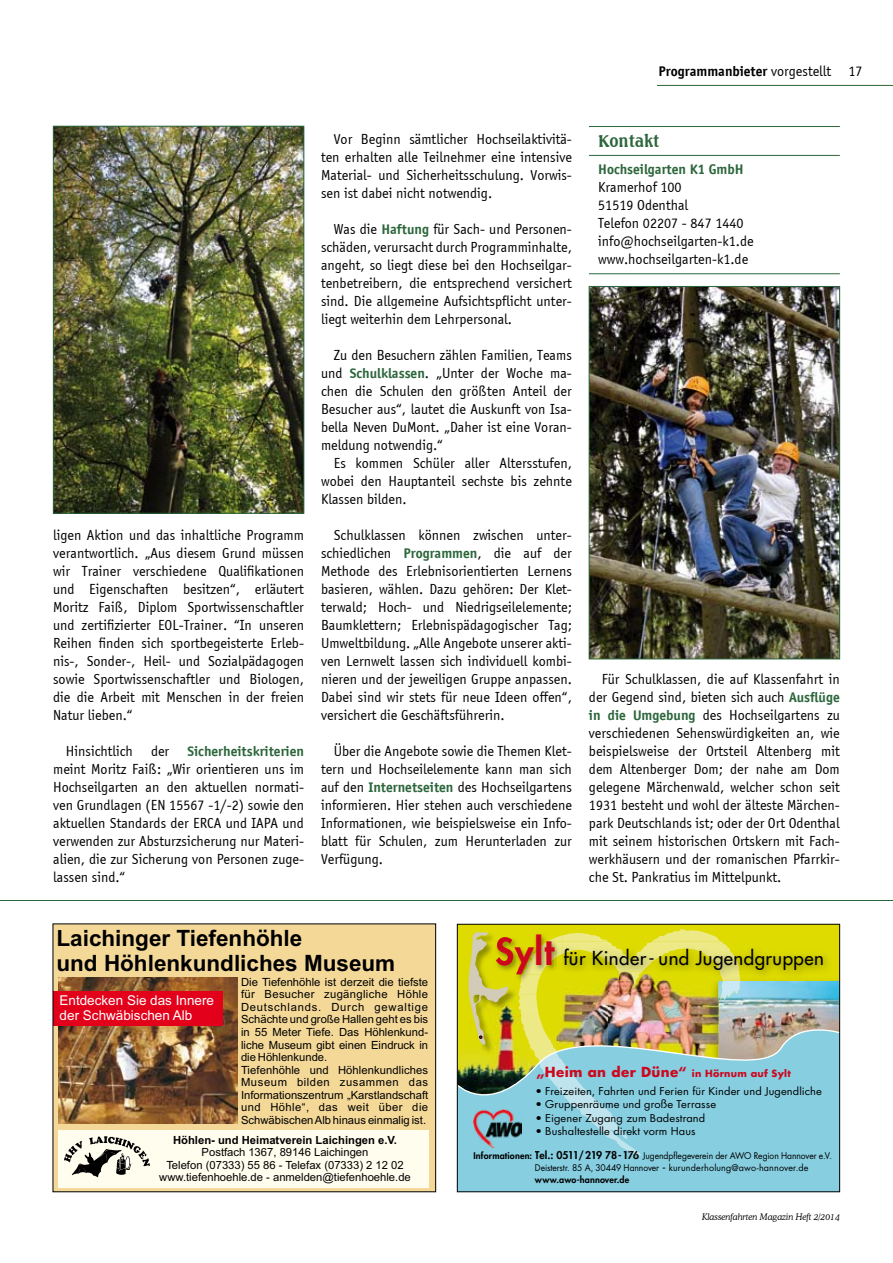
<style>
.page{position:relative;width:893px;height:1263px;background:#fff}
.page>*{position:absolute;margin:0;border:0;box-sizing:border-box;transform-origin:0 0}
.t1{font:700 22.5px/25.2px "Arial";color:#000}
.t2{font:18.75px "Futura";letter-spacing:.025em;color:#000}
.t3{font:700 16.5px "Seagull BT";color:#2c663b}
.t4{font:15px/18px "Sportiv";color:#000;text-align:justify}
.t5{font:700 15px "Sportiv";color:#000}
.t6{font:700 15px "Sportiv";color:#2c663b}
.t7{font:13.5px/15.1px "Arial";color:#fff}
.t8{font:700 13.5px "Futura";letter-spacing:.025em;color:#cd071e}
.t9{font:11.25px/12.6px "Arial";color:#000}
.t10{font:700 11.25px "Arial";color:#000}
.t11{font:10.5px "Futura";letter-spacing:.01em;color:#000;scale:1.06 1}
.t12{font:9px/12px "Futura";letter-spacing:-.005em;color:#000;scale:.95 1}
.t13{font:italic 300 9px "Cooper BT";color:#000}
.s1{font-weight:400}
.s2{font-weight:700;color:#2c663b}
.s3{font-weight:800;font-size:36px;color:#cd071e}
.s4{font-size:9.6px}
.s5{font-weight:800}
.s6{font-weight:800;font-size:10.5px}
.s7{font-size:12px}
</style>
<div class="page">
<svg style="left:458px;top:924px;width:382px;height:268px;background:#d9d600"></svg>
<img style="left:719px;top:980px;width:119px;height:32px">
<img style="left:720px;top:995px;width:20px;height:6px">
<img style="left:519px;top:995px;width:20px;height:17px">
<img style="left:608px;top:995px;width:111px;height:17px">
<img style="left:563px;top:995px;width:45px;height:17px">
<img style="left:459px;top:1012px;width:379px;height:178px">
<div style="left:642px;top:1152px;width:190px;height:9px;background:#86cee0"></div>
<svg style="left:473px;top:1051px;width:192px;height:122px;background:#8ac2c9"></svg>
<div style="left:669px;top:1164px;width:140px;height:9px;background:#86cee0"></div>
<div style="left:473px;top:1175px;width:156px;height:8px;background:#86cee0"></div>
<img style="left:740px;top:979px;width:94px;height:2px">
<svg style="left:518px;top:929px;width:222px;height:66px;background:#d7d135"></svg>
<img style="left:468px;top:987px;width:49px;height:67px">
<img style="left:508px;top:937px;width:9px;height:37px">
<svg style="left:468px;top:932px;width:40px;height:113px;background:#cabb32"></svg>
<div style="left:457px;top:924px;width:383px;height:268px;border:1px solid #000"></div>
<div style="left:53px;top:924px;width:383px;height:268px;background:#f4d898"></div>
<img style="left:59px;top:977px;width:178px;height:147px">
<div style="left:58px;top:1130px;width:370px;height:57px;background:#fffdee"></div>
<svg style="left:64px;top:1136px;width:86px;height:41px"></svg>
<div style="left:53px;top:991px;width:170px;height:34px;background:#e2001a"></div>
<hr style="left:657px;top:85px;width:236px;height:1px;background:#2c663b">
<div style="left:589px;top:154px;width:251px;height:121px;border:1px solid #fff"></div>
<div style="left:589px;top:126px;width:251px;height:29px;border:1px solid #fff"></div>
<hr style="left:589px;top:155px;width:251px;height:1px;background:#2c663b">
<hr style="left:589px;top:126px;width:251px;height:1px;background:#2c663b">
<hr style="left:589px;top:273px;width:251px;height:1px;background:#2c663b">
<img style="left:55px;top:128px;width:247px;height:383px">
<div style="left:53px;top:126px;width:251px;height:387px;border:1px solid #2c663b"></div>
<img style="left:591px;top:288px;width:247px;height:369px">
<div style="left:589px;top:286px;width:251px;height:373px;border:1px solid #2c663b"></div>
<hr style="left:0;top:900px;width:893px;height:1px;background:#2c663b">
<p class="t5" style="left:659px;top:62px;width:174px">Programmanbieter <span class="s1">vorgestellt</span></p>
<p class="t4" style="left:848px;top:62px;width:16px">17</p>
<p class="t4" style="left:53px;top:526px;width:252px">ligen Aktion und das inhaltliche Programm verantwortlich. „Aus diesem Grund müssen wir Trainer verschiedene Qualifikationen und Eigenschaften besitzen“, erläutert Moritz Faiß, Diplom Sportwissenschaftler und zertifizierter EOL-Trainer. “In unseren Reihen finden sich sportbegeisterte Erleb&shy;nis-, Sonder-, Heil- und Sozialpädagogen sowie Sportwissenschaftler und Biologen, die die Arbeit mit Menschen in der freien Natur lieben.“</p>
<p class="t4" style="left:53px;top:742px;width:252px;text-indent:13px">Hinsichtlich der <span class="s2">Sicherheitskriterien </span>meint Moritz Faiß: „Wir orientieren uns im Hochseilgarten an den aktuellen normati&shy;ven Grundlagen (EN 15567 -1/-2) sowie den aktuellen Standards der ERCA und IAPA und verwenden zur Absturzsicherung nur Materi&shy;alien, die zur Sicherung von Personen zuge&shy;lassen sind.“</p>
<p class="t4" style="left:321px;top:130px;width:252px;text-indent:13px">Vor Beginn sämtlicher Hochseilaktivitä&shy;ten erhalten alle Teilnehmer eine intensive Material- und Sicherheitsschulung. Vorwis&shy;sen ist dabei nicht notwendig.</p>
<p class="t4" style="left:321px;top:220px;width:252px;text-indent:13px">Was die <span class="s2">Haftung</span> für Sach- und Personen&shy;schäden, verursacht durch Programminhalte, angeht, so liegt diese bei den Hochseilgar&shy;tenbetreibern, die entsprechend versichert sind. Die allgemeine Aufsichtspflicht unter&shy;liegt weiterhin dem Lehrpersonal.</p>
<p class="t4" style="left:321px;top:346px;width:252px;text-indent:13px">Zu den Besuchern zählen Familien, Teams und <span class="s2">Schulklassen</span>. „Unter der Woche ma&shy;chen die Schulen den größten Anteil der Besucher aus“, lautet die Auskunft von Isa&shy;bella Neven DuMont. „Daher ist eine Voran&shy;meldung notwendig.“</p>
<p class="t4" style="left:321px;top:454px;width:252px;text-indent:13px">Es kommen Schüler aller Altersstufen, wobei den Hauptanteil sechste bis zehnte Klassen bilden.</p>
<p class="t4" style="left:321px;top:526px;width:252px;text-indent:13px">Schulklassen können zwischen unter&shy;schiedlichen <span class="s2">Programmen</span>, die auf der Methode des Erlebnisorientierten Lernens basieren, wählen. Dazu gehören: Der Klet&shy;terwald; Hoch- und Niedrigseilelemente; Baumklettern; Erlebnispädagogischer Tag; Umweltbildung. „Alle Angebote unserer akti&shy;ven Lernwelt lassen sich individuell kombi&shy;nieren und der jeweiligen Gruppe anpassen.<br>Dabei sind wir stets für neue Ideen offen“, versichert die Geschäftsführerin.</p>
<p class="t4" style="left:321px;top:742px;width:252px;text-indent:13px">Über die Angebote sowie die Themen Klet&shy;tern und Hochseilelemente kann man sich auf den <span class="s2">Internetseiten</span> des Hochseilgartens informieren. Hier stehen auch verschiedene Informationen, wie beispielsweise ein Info&shy;blatt für Schulen, zum Herunterladen zur Verfügung.</p>
<p class="t3" style="left:598px;top:130px;width:63px">Kontakt</p>
<p class="t6" style="left:598px;top:160px;width:147px">Hochseilgarten K1 GmbH</p>
<p class="t4" style="left:598px;top:178px;width:157px;text-align:left">Kramerhof 100<br>51519 Odenthal<br>Telefon 02207 - 847 1440 info@hochseilgarten-k1.de www.hochseilgarten-k1.de</p>
<p class="t4" style="left:589px;top:670px;width:252px;text-indent:13px">Für Schulklassen, die auf Klassenfahrt in der Gegend sind, bieten sich auch <span class="s2">Ausflüge in die Umgebung</span> des Hochseilgartens zu verschiedenen Sehenswürdigkeiten an, wie beispielsweise der Ortsteil Altenberg mit dem Altenberger Dom; der nahe am Dom gelegene Märchenwald, welcher schon seit 1931 besteht und wohl der älteste Märchen&shy;park Deutschlands ist; oder der Ort Odenthal mit seinem historischen Ortskern mit Fach&shy;werkhäusern und der romanischen Pfarrkir&shy;che St. Pankratius im Mittelpunkt.</p>
<h1 class="t1" style="left:56px;top:927px;width:340px">Laichinger Tiefenhöhle<br>und Höhlenkundliches Museum</h1>
<p class="t9" style="left:241px;top:976px;width:189px">Die Tiefenhöhle ist derzeit die tiefste für Besucher zugängliche Höhle Deutschlands. Durch gewaltige Schächte und große Hallen geht es bis in 55 Meter Tiefe. Das Höhlenkund&shy;liche Museum gibt einen Eindruck in die Höhlenkunde.<br>Tiefenhöhle und Höhlenkundliches Museum bilden zusammen das Informationszentrum „Karstlandschaft und Höhle“, das weit über die SchwäbischenAlb hinaus einmalig ist.</p>
<p class="t10" style="left:173px;top:1135px;width:225px">Höhlen- und Heimatverein Laichingen e.V.</p>
<p class="t9" style="left:159px;top:1147px;width:253px;text-align:center">Postfach 1367, 89146 Laichingen<br>Telefon (07333) 55 86 - Telefax (07333) 2 12 02 www.tiefenhoehle.de - anmelden@tiefenhoehle.de</p>
<p class="t7" style="left:60px;top:994px;width:156px">Entdecken Sie das Innere der Schwäbischen Alb</p>
<p class="t2" style="left:495px;top:945px;width:330px"><span class="s3">Sylt</span> für Kinder- und Jugendgruppen</p>
<p class="t8" style="left:537px;top:1062px;width:256px">„Heim an der Düne“ <span class="s4">in Hörnum auf Sylt</span></p>
<p class="t11" style="left:535px;top:1084px;width:272px">• Freizeiten, Fahrten und Ferien für Kinder und Jugendliche</p>
<p class="t11" style="left:535px;top:1097px;width:172px">• Gruppenräume und große Terrasse</p>
<p class="t11" style="left:535px;top:1111px;width:162px">• Eigener Zugang zum Badestrand</p>
<p class="t11" style="left:535px;top:1124px;width:153px">• Bushaltestelle direkt vorm Haus</p>
<p class="t12" style="left:535px;top:1150px;width:314px;text-indent:-61px"><span class="s5">Informationen:</span> <span class="s6">Tel.: 0511 / 219 78 - 176</span> Jugendpflegeverein der AWO Region Hannover e.V.<br>Deisterstr. 85 A, 30449 Hannover <span class="s7">-</span> kurunderholung@awo-hannover.de <span class="s5">www.awo-hannover.de</span></p>
<p class="t13" style="left:702px;top:1211px;width:139px">Klassenfahrten Magazin Heft 2/2014</p>
</div>
